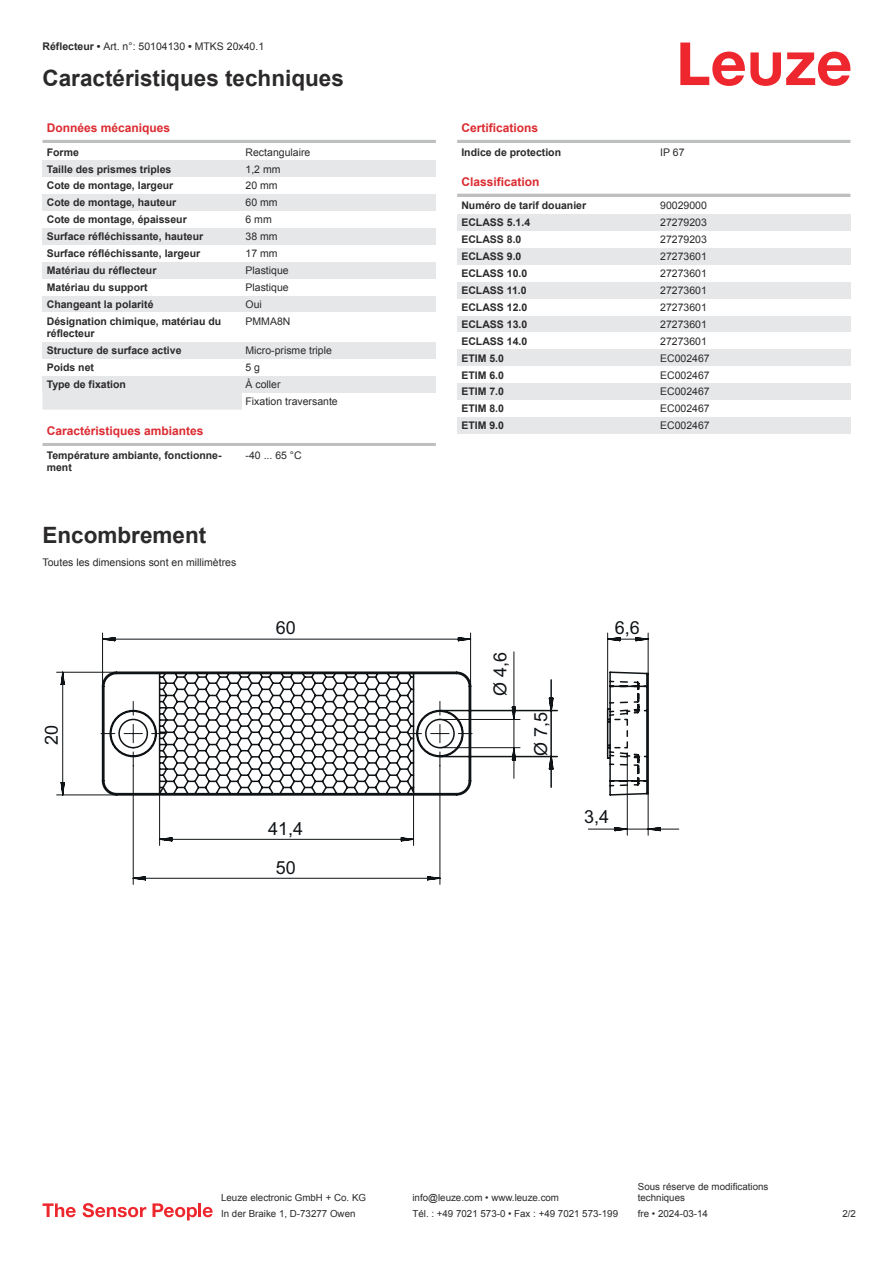
<style>
.page{position:relative;width:893px;height:1263px;background:#fff}
.page>*{position:absolute;margin:0;border:0;box-sizing:border-box;transform-origin:0 0}
.t1{font:700 22.5px "Arial";color:#2b292a}
.t2{font:18px "Arial";color:#0f1316}
.t3{font:700 12px "Arial";color:#db2a30}
.t4{font:700 10.5px/12.6px "Arial";color:#2b292a}
.t5{font:10.5px/17px "Arial";color:#2b292a}
.t6{font:9.75px/11.7px "Arial";color:#2b292a}
.s1{font-weight:700}
</style>
<div class="page">
<svg style="left:680px;top:43px;width:170px;height:43px"></svg>
<div style="left:43px;top:393px;width:199px;height:17px;background:#e6e7e9"></div>
<hr style="left:43px;top:140px;width:393px;height:3px;background:#bdbfc1">
<div style="left:43px;top:160px;width:199px;height:17px;background:#e6e7e9"></div>
<div style="left:242px;top:160px;width:194px;height:17px;background:#e6e7e9"></div>
<div style="left:43px;top:194px;width:199px;height:17px;background:#e6e7e9"></div>
<div style="left:242px;top:194px;width:194px;height:17px;background:#e6e7e9"></div>
<div style="left:43px;top:228px;width:199px;height:17px;background:#e6e7e9"></div>
<div style="left:242px;top:228px;width:194px;height:17px;background:#e6e7e9"></div>
<div style="left:43px;top:262px;width:199px;height:17px;background:#e6e7e9"></div>
<div style="left:242px;top:262px;width:194px;height:17px;background:#e6e7e9"></div>
<div style="left:43px;top:296px;width:199px;height:16px;background:#e6e7e9"></div>
<div style="left:242px;top:296px;width:194px;height:16px;background:#e6e7e9"></div>
<div style="left:43px;top:342px;width:199px;height:17px;background:#e6e7e9"></div>
<div style="left:242px;top:342px;width:194px;height:17px;background:#e6e7e9"></div>
<div style="left:43px;top:376px;width:199px;height:17px;background:#e6e7e9"></div>
<div style="left:242px;top:376px;width:194px;height:17px;background:#e6e7e9"></div>
<hr style="left:43px;top:443px;width:393px;height:3px;background:#bdbfc1">
<hr style="left:457px;top:140px;width:393px;height:3px;background:#bdbfc1">
<hr style="left:457px;top:194px;width:393px;height:3px;background:#bdbfc1">
<div style="left:457px;top:214px;width:200px;height:17px;background:#e6e7e9"></div>
<div style="left:657px;top:214px;width:193px;height:17px;background:#e6e7e9"></div>
<div style="left:457px;top:248px;width:200px;height:17px;background:#e6e7e9"></div>
<div style="left:657px;top:248px;width:193px;height:17px;background:#e6e7e9"></div>
<div style="left:457px;top:282px;width:200px;height:17px;background:#e6e7e9"></div>
<div style="left:657px;top:282px;width:193px;height:17px;background:#e6e7e9"></div>
<div style="left:457px;top:316px;width:200px;height:16px;background:#e6e7e9"></div>
<div style="left:657px;top:316px;width:193px;height:16px;background:#e6e7e9"></div>
<div style="left:457px;top:349px;width:200px;height:17px;background:#e6e7e9"></div>
<div style="left:657px;top:349px;width:193px;height:17px;background:#e6e7e9"></div>
<div style="left:457px;top:383px;width:200px;height:17px;background:#e6e7e9"></div>
<div style="left:657px;top:383px;width:193px;height:17px;background:#e6e7e9"></div>
<div style="left:457px;top:417px;width:200px;height:17px;background:#e6e7e9"></div>
<div style="left:657px;top:417px;width:193px;height:17px;background:#e6e7e9"></div>
<svg style="left:43px;top:1203px;width:33px;height:14px"></svg>
<svg style="left:83px;top:1203px;width:63px;height:14px"></svg>
<svg style="left:153px;top:1203px;width:44px;height:17px"></svg>
<hr style="left:198px;top:1203px;width:3px;height:14px;background:#ed272d">
<svg style="left:203px;top:1207px;width:10px;height:10px"></svg>
<svg style="left:56px;top:632px;width:623px;height:253px"></svg>
<p class="t5" style="left:43px;top:39px;width:223px"><span class="s1">Réflecteur •</span> Art. n°: 50104130 <span class="s1">•</span> MTKS 20x40.1</p>
<h1 class="t1" style="left:43px;top:70px;width:303px">Caractéristiques techniques</h1>
<p class="t3" style="left:47px;top:123px;width:125px">Données mécaniques</p>
<p class="t4" style="left:47px;top:147px;width:34px">Forme</p>
<p class="t5" style="left:246px;top:144px;width:66px">Rectangulaire</p>
<p class="t4" style="left:47px;top:164px;width:126px">Taille des prismes triples</p>
<p class="t5" style="left:246px;top:161px;width:37px">1,2 mm</p>
<p class="t4" style="left:47px;top:180px;width:128px">Cote de montage, largeur</p>
<p class="t5" style="left:246px;top:178px;width:34px">20 mm</p>
<p class="t4" style="left:47px;top:197px;width:131px">Cote de montage, hauteur</p>
<p class="t5" style="left:246px;top:195px;width:34px">60 mm</p>
<p class="t4" style="left:47px;top:214px;width:142px">Cote de montage, épaisseur</p>
<p class="t5" style="left:246px;top:212px;width:28px">6 mm</p>
<p class="t4" style="left:47px;top:231px;width:158px">Surface réfléchissante, hauteur</p>
<p class="t5" style="left:246px;top:229px;width:34px">38 mm</p>
<p class="t4" style="left:47px;top:248px;width:155px">Surface réfléchissante, largeur</p>
<p class="t5" style="left:246px;top:246px;width:34px">17 mm</p>
<p class="t4" style="left:47px;top:265px;width:111px">Matériau du réflecteur</p>
<p class="t5" style="left:246px;top:263px;width:45px">Plastique</p>
<p class="t4" style="left:47px;top:282px;width:102px">Matériau du support</p>
<p class="t5" style="left:246px;top:280px;width:45px">Plastique</p>
<p class="t4" style="left:47px;top:299px;width:108px">Changeant la polarité</p>
<p class="t5" style="left:246px;top:297px;width:18px">Oui</p>
<p class="t4" style="left:47px;top:316px;width:176px">Désignation chimique, matériau du réflecteur</p>
<p class="t5" style="left:246px;top:313px;width:46px">PMMA8N</p>
<p class="t4" style="left:47px;top:345px;width:136px">Structure de surface active</p>
<p class="t5" style="left:246px;top:343px;width:88px">Micro-prisme triple</p>
<p class="t4" style="left:47px;top:362px;width:49px">Poids net</p>
<p class="t5" style="left:246px;top:360px;width:16px">5 g</p>
<p class="t4" style="left:47px;top:379px;width:81px">Type de fixation</p>
<p class="t5" style="left:246px;top:377px;width:94px">À coller<br>Fixation traversante</p>
<p class="t3" style="left:47px;top:427px;width:158px">Caractéristiques ambiantes</p>
<p class="t4" style="left:47px;top:450px;width:176px">Température ambiante, fonctionne&shy;ment</p>
<p class="t5" style="left:246px;top:447px;width:58px">-40 ... 65 °C</p>
<h1 class="t1" style="left:43px;top:527px;width:165px">Encombrement</h1>
<p class="t5" style="left:43px;top:555px;width:195px">Toutes les dimensions sont en millimètres</p>
<h2 class="t2" style="left:276px;top:620px;width:22px">60</h2>
<h2 class="t2" style="left:45px;top:744px;width:22px;rotate:-90deg">20</h2>
<h2 class="t2" style="left:268px;top:821px;width:37px">41,4</h2>
<h2 class="t2" style="left:276px;top:861px;width:22px">50</h2>
<p class="t3" style="left:461px;top:123px;width:78px">Certifications</p>
<p class="t4" style="left:461px;top:147px;width:101px">Indice de protection</p>
<p class="t5" style="left:660px;top:144px;width:26px">IP 67</p>
<p class="t3" style="left:461px;top:177px;width:80px">Classification</p>
<p class="t4" style="left:461px;top:200px;width:126px">Numéro de tarif douanier</p>
<p class="t5" style="left:660px;top:198px;width:48px">90029000</p>
<p class="t4" style="left:461px;top:217px;width:70px">ECLASS 5.1.4</p>
<p class="t5" style="left:660px;top:215px;width:48px">27279203</p>
<p class="t4" style="left:461px;top:234px;width:62px">ECLASS 8.0</p>
<p class="t5" style="left:660px;top:232px;width:48px">27279203</p>
<p class="t4" style="left:461px;top:251px;width:62px">ECLASS 9.0</p>
<p class="t5" style="left:660px;top:249px;width:48px">27273601</p>
<p class="t4" style="left:461px;top:268px;width:67px">ECLASS 10.0</p>
<p class="t5" style="left:660px;top:266px;width:48px">27273601</p>
<p class="t4" style="left:461px;top:285px;width:67px">ECLASS 11.0</p>
<p class="t5" style="left:660px;top:283px;width:48px">27273601</p>
<p class="t4" style="left:461px;top:302px;width:67px">ECLASS 12.0</p>
<p class="t5" style="left:660px;top:300px;width:48px">27273601</p>
<p class="t4" style="left:461px;top:319px;width:67px">ECLASS 13.0</p>
<p class="t5" style="left:660px;top:317px;width:48px">27273601</p>
<p class="t4" style="left:461px;top:336px;width:67px">ECLASS 14.0</p>
<p class="t5" style="left:660px;top:333px;width:48px">27273601</p>
<p class="t4" style="left:461px;top:353px;width:44px">ETIM 5.0</p>
<p class="t5" style="left:660px;top:350px;width:51px">EC002467</p>
<p class="t4" style="left:461px;top:369px;width:44px">ETIM 6.0</p>
<p class="t5" style="left:660px;top:367px;width:51px">EC002467</p>
<p class="t4" style="left:461px;top:386px;width:44px">ETIM 7.0</p>
<p class="t5" style="left:660px;top:384px;width:51px">EC002467</p>
<p class="t4" style="left:461px;top:403px;width:44px">ETIM 8.0</p>
<p class="t5" style="left:660px;top:401px;width:51px">EC002467</p>
<p class="t4" style="left:461px;top:420px;width:44px">ETIM 9.0</p>
<p class="t5" style="left:660px;top:418px;width:51px">EC002467</p>
<h2 class="t2" style="left:493px;top:696px;width:46px;rotate:-90deg">Ø 4,6</h2>
<h2 class="t2" style="left:534px;top:755px;width:46px;rotate:-90deg">Ø 7,5</h2>
<h2 class="t2" style="left:615px;top:620px;width:27px">6,6</h2>
<h2 class="t2" style="left:584px;top:809px;width:27px">3,4</h2>
<p class="t6" style="left:221px;top:1193px;width:146px">Leuze electronic GmbH + Co. KG</p>
<p class="t6" style="left:412px;top:1193px;width:148px">info@leuze.com • www.leuze.com</p>
<p class="t6" style="left:638px;top:1181px;width:132px">Sous réserve de modifications techniques</p>
<p class="t6" style="left:221px;top:1209px;width:136px">In der Braike 1, D-73277 Owen</p>
<p class="t6" style="left:412px;top:1209px;width:207px">Tél. : +49 7021 573-0 • Fax : +49 7021 573-199</p>
<p class="t6" style="left:638px;top:1209px;width:72px">fre • 2024-03-14</p>
<p class="t6" style="left:842px;top:1209px;width:15px">2 /2</p>
</div>
